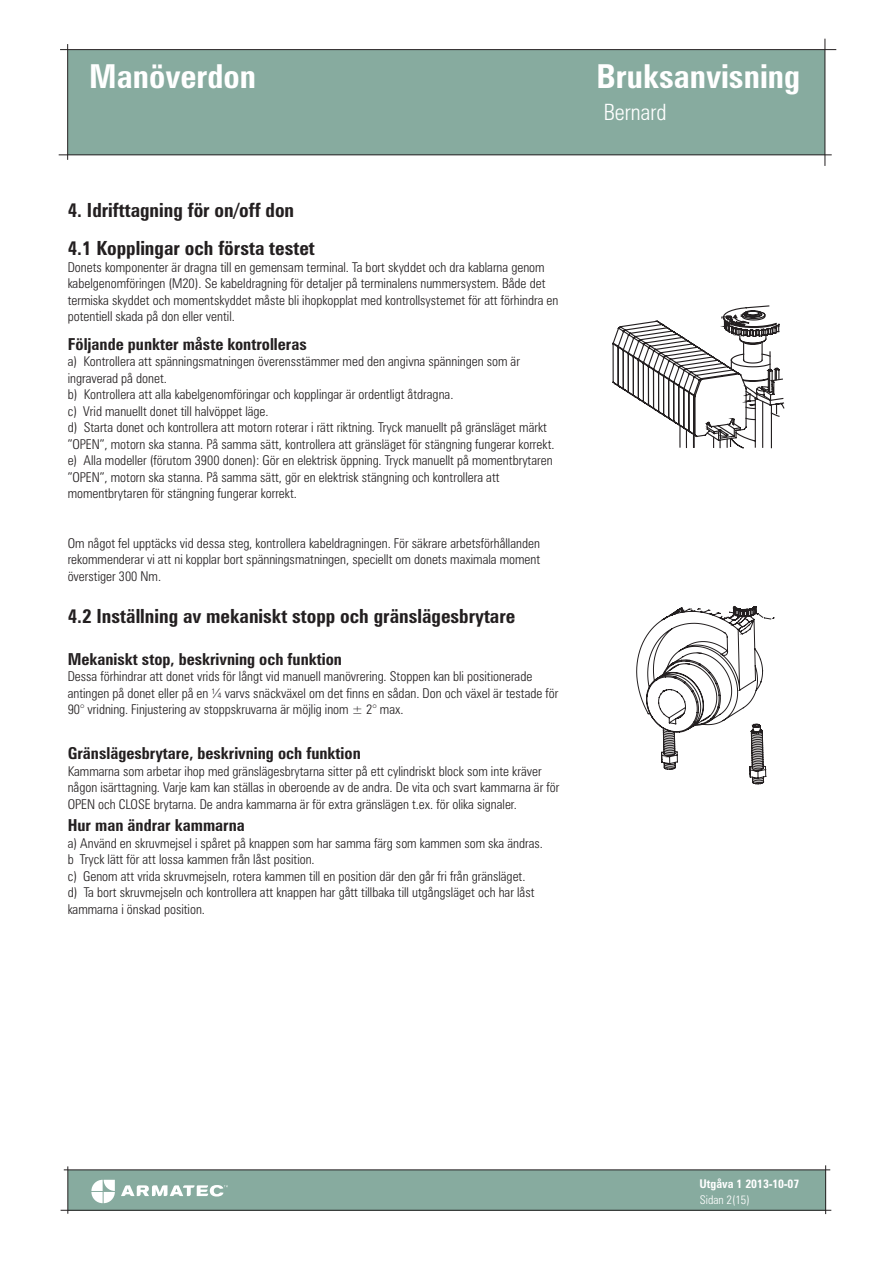
<style>
.page{position:relative;width:893px;height:1263px;background:#fff}
.page>*{position:absolute;margin:0;border:0;box-sizing:border-box;transform-origin:0 0}
.t1{font:700 condensed 33px "Zurich BT";color:#fff}
.t2{font:300 condensed 22.5px "Zurich BT";color:#fff}
.t3{font:700 condensed 19.5px "Zurich BT";color:#231f20}
.t4{font:700 condensed 16.5px "Zurich BT";color:#231f20}
.t5{font:300 condensed 13.5px/16.5px "Zurich BT";color:#231f20}
.t6{font:700 condensed 12px "Zurich BT";color:#fff}
.t7{font:300 condensed 12px "Zurich BT";color:#fff}
</style>
<div class="page">
<div style="left:68px;top:1170px;width:758px;height:40px;background:#87ab9f"></div>
<hr style="left:64px;top:1169px;width:766px;height:1px;background:#231f20">
<hr style="left:61px;top:1210px;width:770px;height:1px;background:#231f20">
<hr style="left:825px;top:1165px;width:1px;height:49px;background:#231f20">
<hr style="left:67px;top:1166px;width:1px;height:48px;background:#231f20">
<svg style="left:121px;top:1185px;width:107px;height:11px"></svg>
<svg style="left:91px;top:1180px;width:24px;height:23px"></svg>
<div style="left:68px;top:50px;width:757px;height:105px;background:#87ab9f"></div>
<hr style="left:60px;top:49px;width:776px;height:1px;background:#231f20">
<hr style="left:59px;top:154px;width:773px;height:1px;background:#231f20">
<hr style="left:67px;top:44px;width:1px;height:116px;background:#231f20">
<hr style="left:825px;top:39px;width:1px;height:127px;background:#231f20">
<svg style="left:612px;top:305px;width:173px;height:144px"></svg>
<svg style="left:636px;top:605px;width:139px;height:180px"></svg>
<p class="t1" style="left:89px;top:56px;width:168px">Manöverdon</p>
<p class="t3" style="left:68px;top:198px;width:228px">4. Idrifttagning för on/off don</p>
<p class="t3" style="left:68px;top:237px;width:249px">4.1 Kopplingar och första testet</p>
<p class="t5" style="left:68px;top:259px;width:492px">Donets komponenter är dragna till en gemensam terminal. Ta bort skyddet och dra kablarna genom kabelgenomföringen (M20). Se kabeldragning för detaljer på terminalens nummersystem. Både det termiska skyddet och momentskyddet måste bli ihopkopplat med kontrollsystemet för att förhindra en potentiell skada på don eller ventil.</p>
<p class="t4" style="left:68px;top:334px;width:241px">Följande punkter måste kontrolleras</p>
<p class="t5" style="left:68px;top:353px;width:454px">a) Kontrollera att spänningsmatningen överensstämmer med den angivna spänningen som är ingraverad på donet.</p>
<p class="t5" style="left:68px;top:386px;width:387px">b) Kontrollera att alla kabelgenomföringar och kopplingar är ordentligt åtdragna.</p>
<p class="t5" style="left:68px;top:403px;width:202px">c) Vrid manuellt donet till halvöppet läge.</p>
<p class="t5" style="left:68px;top:419px;width:488px">d) Starta donet och kontrollera att motorn roterar i rätt riktning. Tryck manuellt på gränsläget märkt ”OPEN”, motorn ska stanna. På samma sätt, kontrollera att gränsläget för stängning fungerar korrekt.</p>
<p class="t5" style="left:68px;top:452px;width:486px">e) Alla modeller (förutom 3900 donen): Gör en elektrisk öppning. Tryck manuellt på momentbrytaren ”OPEN”, motorn ska stanna. På samma sätt, gör en elektrisk stängning och kontrollera att momentbrytaren för stängning fungerar korrekt.</p>
<p class="t5" style="left:68px;top:535px;width:474px;text-align:justify">Om något fel upptäcks vid dessa steg, kontrollera kabeldragningen. För säkrare arbetsförhållanden rekommenderar vi att ni kopplar bort spänningsmatningen, speciellt om donets maximala moment överstiger 300 Nm.</p>
<p class="t3" style="left:68px;top:604px;width:449px">4.2 Inställning av mekaniskt stopp och gränslägesbrytare</p>
<p class="t4" style="left:68px;top:649px;width:276px">Mekaniskt stop, beskrivning och funktion</p>
<p class="t5" style="left:68px;top:668px;width:492px">Dessa förhindrar att donet vrids för långt vid manuell manövrering. Stoppen kan bli positionerade antingen på donet eller på en ¼ varvs snäckväxel om det finns en sådan. Don och växel är testade för<br>90° vridning. Finjustering av stoppskruvarna är möjlig inom ± 2° max.</p>
<p class="t4" style="left:68px;top:743px;width:295px">Gränslägesbrytare, beskrivning och funktion</p>
<p class="t5" style="left:68px;top:763px;width:493px">Kammarna som arbetar ihop med gränslägesbrytarna sitter på ett cylindriskt block som inte kräver någon isärttagning. Varje kam kan ställas in oberoende av de andra. De vita och svart kammarna är för<br>OPEN och CLOSE brytarna. De andra kammarna är för extra gränslägen t.ex. för olika signaler.</p>
<p class="t4" style="left:68px;top:815px;width:179px">Hur man ändrar kammarna</p>
<p class="t5" style="left:68px;top:835px;width:477px">a) Använd en skruvmejsel i spåret på knappen som har samma färg som kammen som ska ändras.</p>
<p class="t5" style="left:68px;top:851px;width:249px">b Tryck lätt för att lossa kammen från låst position.</p>
<p class="t5" style="left:68px;top:868px;width:459px">c) Genom att vrida skruvmejseln, rotera kammen till en position där den går fri från gränsläget.</p>
<p class="t5" style="left:68px;top:884px;width:468px">d) Ta bort skruvmejseln och kontrollera att knappen har gått tillbaka till utgångsläget och har låst kammarna i önskad position.</p>
<p class="t1" style="left:596px;top:56px;width:205px">Bruksanvisning</p>
<p class="t2" style="left:604px;top:99px;width:64px">Bernard</p>
<p class="t6" style="left:699px;top:1176px;width:101px">Utgåva 1 2013-10-07</p>
<p class="t7" style="left:700px;top:1192px;width:51px">Sidan 2(15)</p>
</div>
